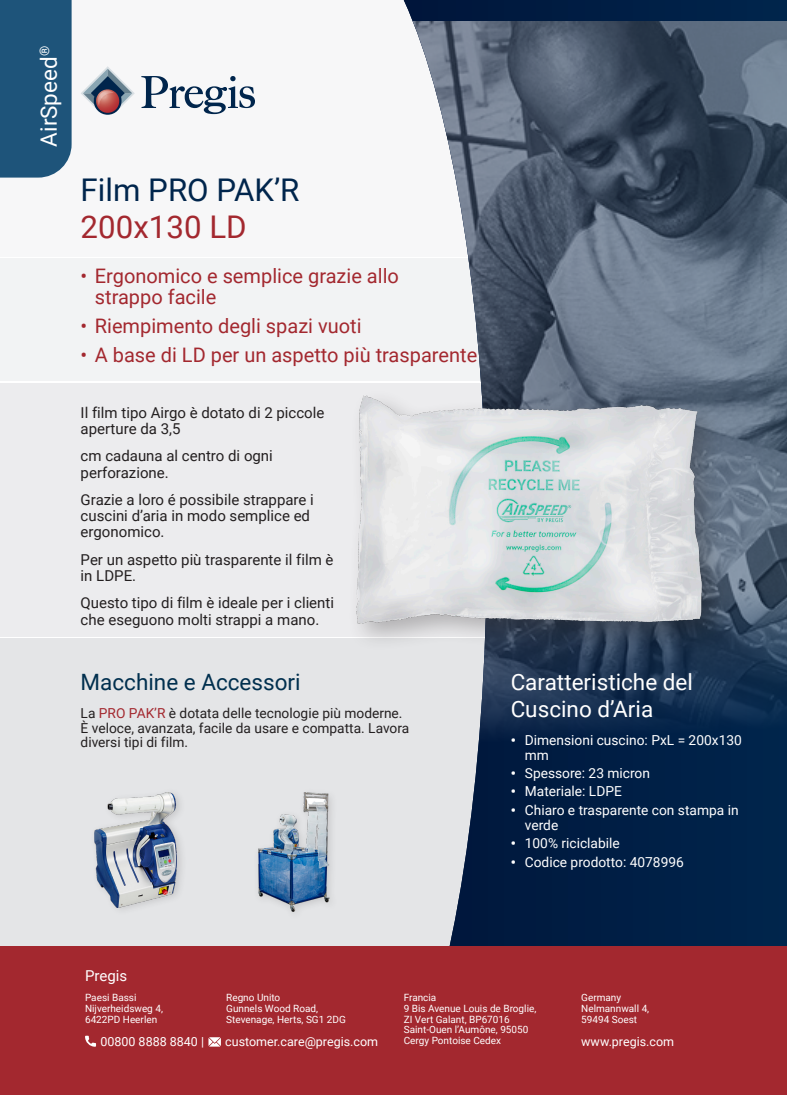
<style>
.page{position:relative;width:787px;height:1095px;background:#fff}
.page>*{position:absolute;margin:0;border:0;box-sizing:border-box;transform-origin:0 0}
.t1{font:31.25px "Roboto";color:#00254c}
.t2{font:31.25px "Roboto";color:#a3282f}
.t3{font:22.5px/27px "Roboto";color:#fff}
.t4{font:22.5px "Roboto";color:#002f4e}
.t5{font:20px/21.6px "Roboto";color:#a3282f}
.body_-_white{font:15px/16.1px "Roboto";color:#231f20}
.t6{font:15px "Roboto";color:#fff}
.t7{font:13.75px/14.9px "Roboto";color:#fff}
.body_-_white-2{font:13.75px/14.9px "Roboto";color:#231f20}
.t8{font:12.5px "Roboto";color:#fff}
.t9{font:10px/10.6px "Roboto";color:#fff}
.s1{color:#a3282f}
.s2{font-weight:900}
</style>
<div class="page">
<div style="left:0;top:639px;width:787px;height:307px;background:#e4e5e7"></div>
<div style="left:0;top:259px;width:787px;height:122px;background:#f2f3f4"></div>
<div style="left:0;top:0;width:787px;height:257px;background:#f7f7f8"></div>
<div style="left:0;top:383px;width:787px;height:254px;background:#ececee"></div>
<svg style="left:404px;top:0;width:383px;height:946px;background:#0e2a4e"></svg>
<img style="left:404px;top:21px;width:383px;height:906px">
<svg style="left:141px;top:76px;width:114px;height:38px"></svg>
<svg style="left:81px;top:66px;width:54px;height:49px"></svg>
<div style="left:0;top:946px;width:787px;height:149px;background:#a3282f"></div>
<div style="left:0;top:0;width:72px;height:178px;background:#1e547a"></div>
<div style="left:89px;top:787px;width:98px;height:130px;background:#231f20;opacity:.15"></div>
<img style="left:94px;top:792px;width:83px;height:115px">
<img style="left:258px;top:792px;width:72px;height:120px">
<svg style="left:85px;top:1036px;width:11px;height:11px"></svg>
<svg style="left:208px;top:1037px;width:13px;height:10px"></svg>
<div style="left:347px;top:387px;width:383px;height:265px;background:#231f20;opacity:.3"></div>
<img style="left:357px;top:396px;width:344px;height:228px">
<p class="t3" style="left:34px;top:147px;width:102px;rotate:-90deg">AirSpeed<sup>®</sup></p>
<p class="t1" style="left:81px;top:168px;width:220px">Film PRO PAK’R</p>
<p class="t2" style="left:81px;top:205px;width:167px">200x130 LD</p>
<p class="t5" style="left:95px;top:264px;width:305px;text-indent:-14px">• Ergonomico e semplice grazie allo strappo facile</p>
<p class="t5" style="left:81px;top:315px;width:282px">• Riempimento degli spazi vuoti</p>
<p class="t5" style="left:81px;top:343px;width:398px">• A base di LD per un aspetto più trasparente</p>
<p class="body_-_white" style="left:81px;top:404px;width:245px">Il film tipo Airgo è dotato di 2 piccole aperture da 3,5</p>
<p class="body_-_white" style="left:81px;top:447px;width:194px">cm cadauna al centro di ogni perforazione.</p>
<p class="body_-_white" style="left:81px;top:491px;width:235px">Grazie a loro é possibile strappare i cuscini d’aria in modo semplice ed ergonomico.</p>
<p class="body_-_white" style="left:81px;top:551px;width:254px">Per un aspetto più trasparente il film è in LDPE.</p>
<p class="body_-_white" style="left:81px;top:594px;width:255px">Questo tipo di film è ideale per i clienti che eseguono molti strappi a mano.</p>
<p class="t4" style="left:81px;top:666px;width:221px">Macchine e Accessori</p>
<p class="body_-_white-2" style="left:81px;top:705px;width:330px">La <span class="s1">PRO PAK’R</span> è dotata delle tecnologie più moderne.<br>È veloce, avanzata, facile da usare e compatta. Lavora diversi tipi di film.</p>
<p class="t3" style="left:510px;top:667px;width:184px">Caratteristiche del<br>Cuscino d’Aria</p>
<p class="t7" style="left:525px;top:732px;width:218px;text-indent:-14px"><span class="s2">•</span> Dimensioni cuscino: PxL = 200x130 mm</p>
<p class="t7" style="left:510px;top:765px;width:141px"><span class="s2">•</span> Spessore: 23 micron</p>
<p class="t7" style="left:510px;top:783px;width:113px"><span class="s2">•</span> Materiale: LDPE</p>
<p class="t7" style="left:525px;top:802px;width:215px;text-indent:-14px"><span class="s2">•</span> Chiaro e trasparente con stampa in verde</p>
<p class="t7" style="left:510px;top:835px;width:111px"><span class="s2">•</span> 100% riciclabile</p>
<p class="t7" style="left:510px;top:854px;width:175px"><span class="s2">•</span> Codice prodotto: 4078996</p>
<p class="t6" style="left:85px;top:965px;width:44px">Pregis</p>
<p class="t9" style="left:85px;top:992px;width:53px">Paesi Bassi</p>
<p class="t9" style="left:85px;top:1003px;width:79px">Nijverheidsweg 4,<br>6422PD Heerlen</p>
<p class="t9" style="left:226px;top:992px;width:56px">Regno Unito</p>
<p class="t9" style="left:226px;top:1003px;width:93px">Gunnels Wood Road,</p>
<p class="t9" style="left:226px;top:1013px;width:121px">Stevenage, Herts, SG1 2DG</p>
<p class="t9" style="left:404px;top:992px;width:34px">Francia</p>
<p class="t9" style="left:404px;top:1003px;width:134px">9 Bis Avenue Louis de Broglie,<br>ZI Vert Galant, BP67016</p>
<p class="t9" style="left:404px;top:1024px;width:126px">Saint-Ouen l’Aumône, 95050<br>Cergy Pontoise Cedex</p>
<p class="t9" style="left:581px;top:992px;width:41px">Germany</p>
<p class="t9" style="left:581px;top:1003px;width:69px">Nelmannwall 4,</p>
<p class="t9" style="left:581px;top:1013px;width:57px">59494 Soest</p>
<p class="t8" style="left:100px;top:1033px;width:105px">00800 8888 8840 |</p>
<p class="t8" style="left:225px;top:1033px;width:154px">customer.care@pregis.com</p>
<p class="t8" style="left:581px;top:1033px;width:94px">www.pregis.com</p>
</div>
